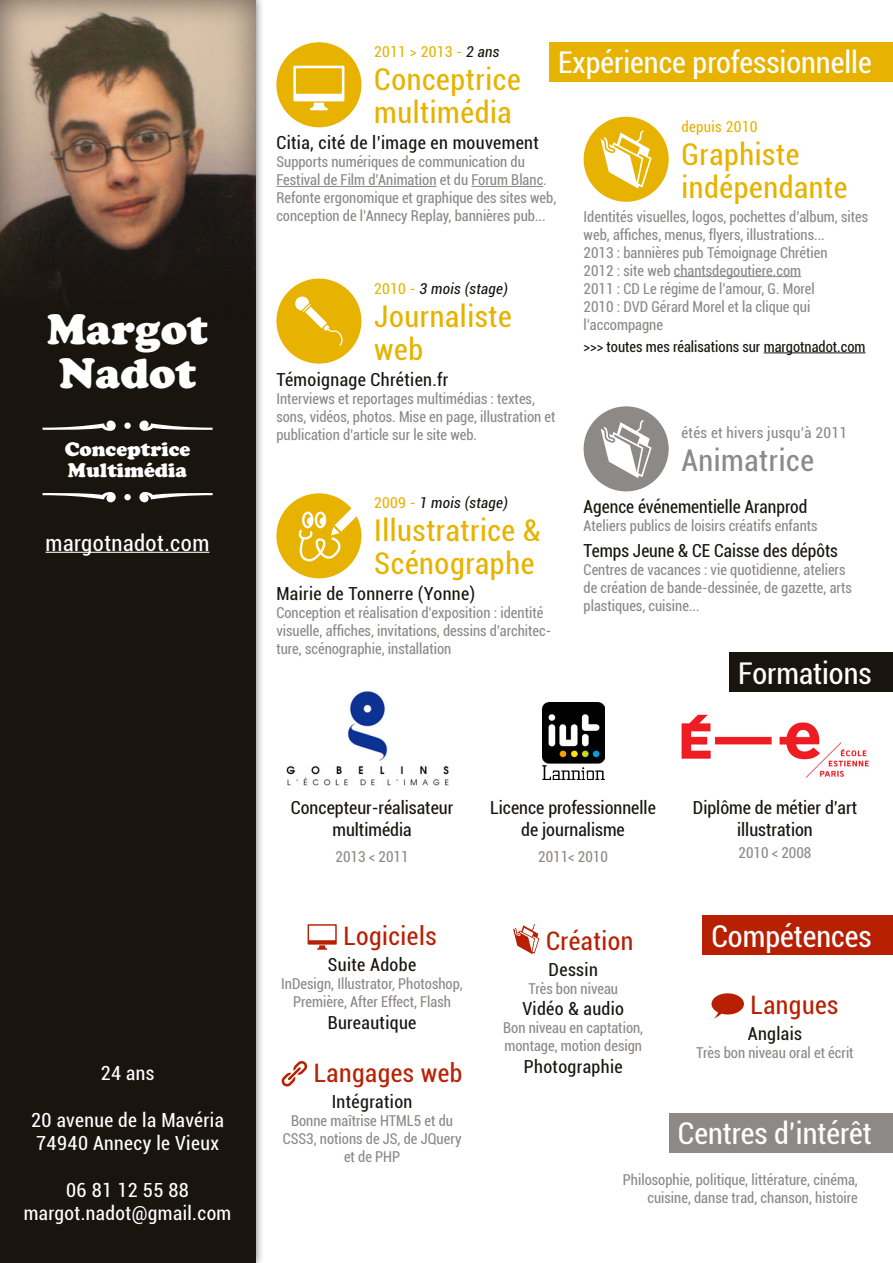
<style>
.page{position:relative;width:893px;height:1263px;background:#fff}
.page>*{position:absolute;margin:0;border:0;box-sizing:border-box;transform-origin:0 0}
.t1{font:42px/43.5px "Cooper Black Std";color:#fff}
.t2{font:condensed 30px/33px "Roboto";letter-spacing:.02em;color:#e7b300}
.t3{font:condensed 30px "Roboto";color:#fff}
.t4{font:condensed 30px "Roboto";letter-spacing:.02em;color:#8c8986}
.t5{font:condensed 25.5px "Roboto";letter-spacing:.02em;color:#b82004}
.t6{font:condensed 22.5px "Roboto";letter-spacing:.02em;color:#fff}
.t7{font:condensed 19.5px "Roboto";letter-spacing:.02em;color:#fff}
.t8{font:19.5px/21px "Cooper Black Std";color:#fff}
.corps_de_rubrique{font:condensed 18px/21.6px "Roboto";color:#19140e;text-align:center}
.corps_de_rubrique-2{font:condensed 18px "Roboto";letter-spacing:.02em;color:#19140e}
.corps_de_rubrique-3{font:condensed 15px/18px "Roboto";color:#8c8986}
.corps_de_rubrique-4{font:condensed 15px "Roboto";color:#19140e}
.t9{font:italic condensed 15px "Roboto";letter-spacing:.02em;color:#19140e}
.t10{font:condensed 15px "Roboto";letter-spacing:.02em;color:#e7b300}
.corps_de_rubrique-5{font:condensed 15px "Roboto";letter-spacing:.02em;color:#8c8986}
.s1{font-style:italic;color:#19140e}
.s2{font-style:normal;color:#e7b300}
</style>
<div class="page">
<div style="left:0;top:0;width:264px;height:1263px;background:#231f20;opacity:.75"></div>
<div style="left:0;top:0;width:255px;height:1263px;background:#19140e"></div>
<img style="left:0;top:0;width:255px;height:26px">
<img style="left:0;top:26px;width:255px;height:276px">
<hr style="left:46px;top:552px;width:163px;height:1px;background:#fff">
<svg style="left:43px;top:420px;width:73px;height:11px"></svg>
<svg style="left:139px;top:420px;width:74px;height:11px"></svg>
<div style="left:124px;top:422px;width:7px;height:7px;background:#fff;border-radius:50%"></div>
<svg style="left:139px;top:492px;width:74px;height:10px"></svg>
<svg style="left:43px;top:492px;width:73px;height:10px"></svg>
<div style="left:124px;top:494px;width:7px;height:6px;background:#fff;border-radius:50%"></div>
<div style="left:276px;top:42px;width:85px;height:85px;background:#e7b300;border-radius:50%"></div>
<svg style="left:293px;top:66px;width:51px;height:44px"></svg>
<hr style="left:276px;top:186px;width:161px;height:1px;background:#8c8986">
<hr style="left:471px;top:186px;width:72px;height:1px;background:#8c8986">
<div style="left:276px;top:279px;width:85px;height:85px;background:#e7b300;border-radius:50%"></div>
<svg style="left:295px;top:296px;width:48px;height:50px"></svg>
<div style="left:276px;top:493px;width:85px;height:85px;background:#e7b300;border-radius:50%"></div>
<svg style="left:298px;top:504px;width:64px;height:57px"></svg>
<div style="left:584px;top:117px;width:85px;height:85px;background:#e7b300;border-radius:50%"></div>
<hr style="left:674px;top:276px;width:127px;height:1px;background:#8c8986">
<hr style="left:764px;top:352px;width:102px;height:1px;background:#19140e">
<svg style="left:601px;top:130px;width:51px;height:58px"></svg>
<div style="left:584px;top:406px;width:85px;height:85px;background:#8c8986;border-radius:50%"></div>
<svg style="left:601px;top:420px;width:51px;height:58px"></svg>
<div style="left:549px;top:42px;width:344px;height:40px;background:#e7b300"></div>
<img style="left:286px;top:691px;width:163px;height:95px">
<img style="left:542px;top:703px;width:63px;height:76px">
<img style="left:681px;top:714px;width:188px;height:64px">
<div style="left:730px;top:653px;width:163px;height:39px;background:#19140e"></div>
<div style="left:669px;top:1113px;width:224px;height:40px;background:#8c8986"></div>
<svg style="left:711px;top:993px;width:33px;height:26px"></svg>
<div style="left:703px;top:916px;width:190px;height:39px;background:#b82004"></div>
<svg style="left:513px;top:924px;width:26px;height:30px"></svg>
<svg style="left:308px;top:924px;width:29px;height:26px"></svg>
<svg style="left:281px;top:1061px;width:26px;height:25px"></svg>
<p class="t1" style="left:47px;top:308px;width:162px">Margot<br>Nadot</p>
<p class="t8" style="left:65px;top:439px;width:127px">Conceptrice<br>Multimédia</p>
<p class="t6" style="left:46px;top:527px;width:165px">margotnadot.com</p>
<p class="t10" style="left:374px;top:42px;width:127px">2011 &gt; 2013 - <span class="s1">2 ans</span></p>
<p class="t2" style="left:374px;top:62px;width:148px">Conceptrice multimédia</p>
<p class="corps_de_rubrique-2" style="left:276px;top:130px;width:264px">Citia, cité de l’image en mouvement</p>
<p class="corps_de_rubrique-3" style="left:276px;top:153px;width:272px">Supports numériques de communication du<br>Festival de Film d’Animation et du Forum Blanc.</p>
<p class="corps_de_rubrique-3" style="left:276px;top:189px;width:281px">Refonte ergonomique et graphique des sites web, conception de l’Annecy Replay, bannières pub...</p>
<p class="t3" style="left:558px;top:42px;width:315px">Expérience professionnelle</p>
<p class="t10" style="left:681px;top:116px;width:78px">depuis 2010</p>
<p class="t2" style="left:681px;top:137px;width:168px">Graphiste indépendante</p>
<p class="corps_de_rubrique-3" style="left:584px;top:207px;width:286px">Identités visuelles, logos, pochettes d’album, sites web, affiches, menus, flyers, illustrations...</p>
<p class="corps_de_rubrique-3" style="left:584px;top:243px;width:245px">2013 : bannières pub Témoignage Chrétien</p>
<p class="corps_de_rubrique-3" style="left:584px;top:261px;width:219px">2012 : site web chantsdegoutiere.com</p>
<p class="corps_de_rubrique-3" style="left:584px;top:279px;width:233px">2011 : CD Le régime de l’amour, G. Morel</p>
<p class="corps_de_rubrique-3" style="left:584px;top:297px;width:228px">2010 : DVD Gérard Morel et la clique qui l’accompagne</p>
<p class="corps_de_rubrique-4" style="left:584px;top:336px;width:283px">&gt;&gt;&gt; toutes mes réalisations sur margotnadot.com</p>
<p class="t9" style="left:374px;top:278px;width:135px"><span class="s2">2010 -</span> 3 mois (stage)</p>
<p class="t2" style="left:374px;top:299px;width:139px">Journaliste web</p>
<p class="corps_de_rubrique-2" style="left:276px;top:367px;width:174px">Témoignage Chrétien.fr</p>
<p class="corps_de_rubrique-3" style="left:276px;top:389px;width:281px">Interviews et reportages multimédias : textes, sons, vidéos, photos. Mise en page, illustration et publication d’article sur le site web.</p>
<p class="corps_de_rubrique-5" style="left:681px;top:422px;width:167px">étés et hivers jusqu’à 2011</p>
<p class="t4" style="left:681px;top:439px;width:134px">Animatrice</p>
<p class="corps_de_rubrique" style="left:584px;top:496px;width:225px">Agence événementielle Aranprod</p>
<p class="corps_de_rubrique-3" style="left:584px;top:517px;width:235px">Ateliers publics de loisirs créatifs enfants</p>
<p class="corps_de_rubrique" style="left:584px;top:539px;width:256px">Temps Jeune &amp; CE Caisse des dépôts</p>
<p class="corps_de_rubrique-3" style="left:584px;top:560px;width:270px">Centres de vacances : vie quotidienne, ateliers de création de bande-dessinée, de gazette, arts plastiques, cuisine...</p>
<p class="t9" style="left:374px;top:493px;width:135px"><span class="s2">2009 -</span> 1 mois (stage)</p>
<p class="t2" style="left:374px;top:513px;width:168px">Illustratrice &amp;<br>Scénographe</p>
<p class="corps_de_rubrique-2" style="left:276px;top:581px;width:200px">Mairie de Tonnerre (Yonne)</p>
<p class="corps_de_rubrique-3" style="left:276px;top:603px;width:276px">Conception et réalisation d’exposition : identité visuelle, affiches, invitations, dessins d’architec&shy;ture, scénographie, installation</p>
<p class="t3" style="left:738px;top:652px;width:135px">Formations</p>
<p class="t7" style="left:101px;top:1059px;width:55px">24 ans</p>
<p class="t7" style="left:31px;top:1106px;width:194px">20 avenue de la Mavéria</p>
<p class="t7" style="left:36px;top:1130px;width:184px">74940 Annecy le Vieux</p>
<p class="t7" style="left:66px;top:1176px;width:124px">06 81 12 55 88</p>
<p class="t7" style="left:24px;top:1200px;width:209px">margot.nadot@gmail.com</p>
<p class="corps_de_rubrique" style="left:291px;top:796px;width:164px">Concepteur-réalisateur multimédia</p>
<p class="corps_de_rubrique-3" style="left:336px;top:847px;width:74px">2013 &lt; 2011</p>
<p class="t5" style="left:343px;top:918px;width:95px">Logiciels</p>
<p class="corps_de_rubrique-2" style="left:328px;top:952px;width:90px">Suite Adobe</p>
<p class="corps_de_rubrique-3" style="left:281px;top:974px;width:183px;text-align:center">InDesign, Illustrator, Photoshop,<br>Première, After Effect, Flash</p>
<p class="corps_de_rubrique-2" style="left:328px;top:1010px;width:90px">Bureautique</p>
<p class="t5" style="left:314px;top:1055px;width:150px">Langages web</p>
<p class="corps_de_rubrique-2" style="left:332px;top:1089px;width:82px">Intégration</p>
<p class="corps_de_rubrique-3" style="left:283px;top:1111px;width:180px;text-align:center">Bonne maîtrise HTML5 et du<br>CSS3, notions de JS, de JQuery et de PHP</p>
<p class="corps_de_rubrique" style="left:490px;top:796px;width:167px">Licence professionnelle de journalisme</p>
<p class="corps_de_rubrique-3" style="left:538px;top:847px;width:71px">2011&lt; 2010</p>
<p class="corps_de_rubrique" style="left:693px;top:796px;width:166px">Diplôme de métier d’art illustration</p>
<p class="corps_de_rubrique-3" style="left:738px;top:843px;width:74px">2010 &lt; 2008</p>
<p class="t5" style="left:546px;top:923px;width:89px">Création</p>
<p class="t3" style="left:711px;top:915px;width:162px">Compétences</p>
<p class="corps_de_rubrique" style="left:549px;top:958px;width:51px">Dessin</p>
<p class="corps_de_rubrique-3" style="left:528px;top:979px;width:91px">Très bon niveau</p>
<p class="corps_de_rubrique-2" style="left:522px;top:996px;width:103px">Vidéo &amp; audio</p>
<p class="corps_de_rubrique-3" style="left:503px;top:1018px;width:141px">Bon niveau en captation, montage, motion design</p>
<p class="corps_de_rubrique-2" style="left:524px;top:1054px;width:100px">Photographie</p>
<p class="t5" style="left:751px;top:987px;width:89px">Langues</p>
<p class="corps_de_rubrique-2" style="left:748px;top:1021px;width:56px">Anglais</p>
<p class="corps_de_rubrique-3" style="left:696px;top:1043px;width:159px">Très bon niveau oral et écrit</p>
<p class="t3" style="left:678px;top:1113px;width:195px">Centres d’intérêt</p>
<p class="corps_de_rubrique-3" style="left:623px;top:1170px;width:237px;text-align:right">Philosophie, politique, littérature, cinéma, cuisine, danse trad, chanson, histoire</p>
</div>
